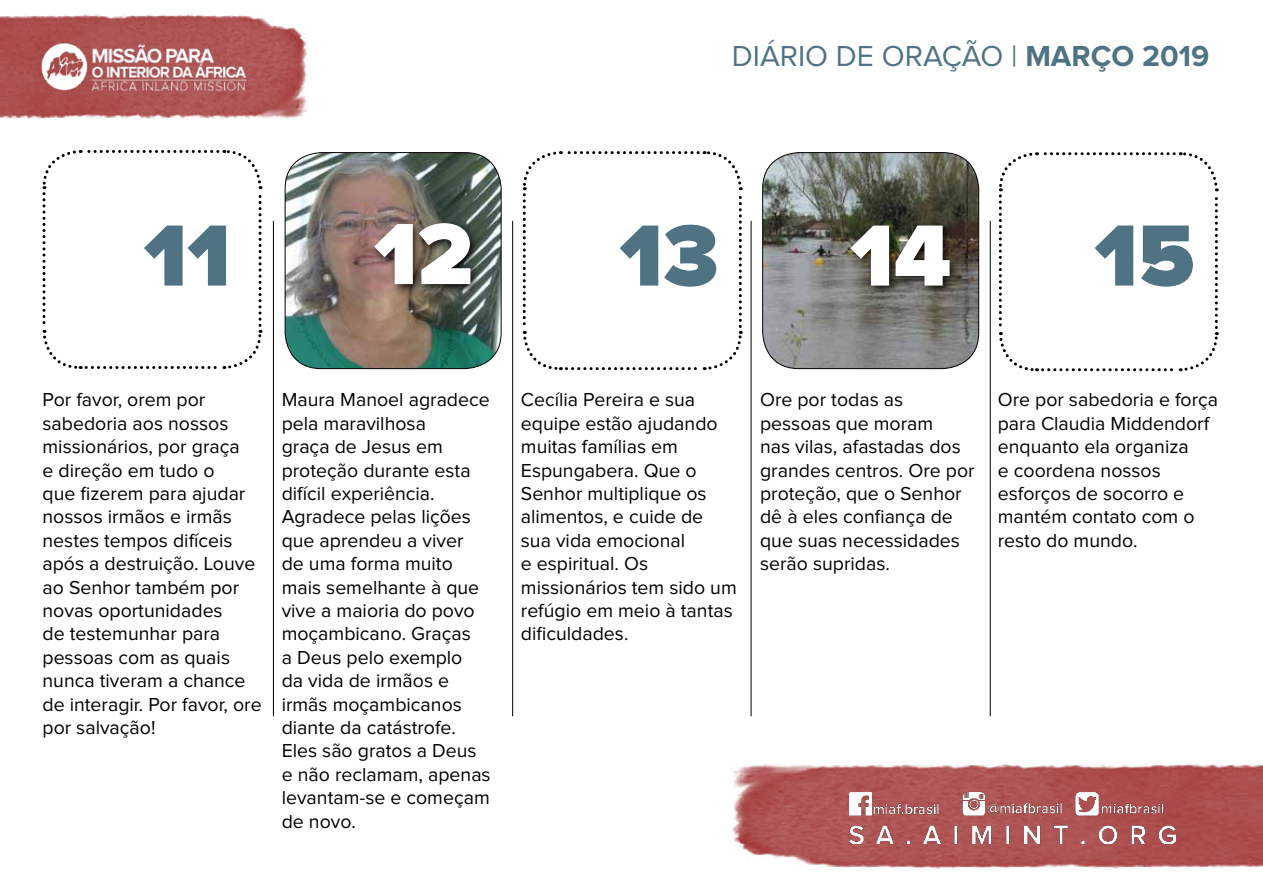
<style>
.page{position:relative;width:1263px;height:893px;background:#fff}
.page>*{position:absolute;margin:0;border:0;box-sizing:border-box;transform-origin:0 0}
.t1{font:900 90px "Proxima Nova";color:#507383}
.t2{font:900 90px "Proxima Nova";color:#fff}
.t3{font:30px "Proxima Nova";color:#507383}
.t4{font:19.5px/23.4px "Proxima Nova";color:#000}
.s1{font-weight:700}
</style>
<div class="page">
<img style="left:285px;top:153px;width:216px;height:216px">
<div style="left:285px;top:152px;width:216px;height:217px;border:1px solid #000;border-radius:36px"></div>
<img style="left:763px;top:153px;width:216px;height:216px">
<div style="left:762px;top:152px;width:217px;height:217px;border:1px solid #000;border-radius:36px"></div>
<img style="left:1px;top:15px;width:308px;height:104px">
<img style="left:732px;top:764px;width:530px;height:104px">
<div style="left:370px;top:219px;width:111px;height:76px;background:#000;opacity:.86"></div>
<div style="left:846px;top:221px;width:114px;height:76px;background:#000;opacity:.86"></div>
<hr style="left:273px;top:221px;width:1px;height:495px;background:#000">
<hr style="left:512px;top:221px;width:1px;height:495px;background:#000">
<hr style="left:751px;top:221px;width:1px;height:495px;background:#000">
<hr style="left:990px;top:221px;width:1px;height:495px;background:#000">
<svg style="left:522px;top:151px;width:221px;height:220px"></svg>
<svg style="left:42px;top:150px;width:221px;height:219px"></svg>
<svg style="left:998px;top:152px;width:221px;height:220px"></svg>
<img style="left:849px;top:792px;width:326px;height:51px">
<img style="left:38px;top:37px;width:213px;height:60px">
<h2 class="t3" style="left:732px;top:42px;width:479px">DIÁRIO DE ORAÇÃO | <span class="s1">MARÇO 2019</span></h2>
<h1 class="t1" style="left:144px;top:214px;width:88px">11</h1>
<h1 class="t2" style="left:374px;top:213px;width:100px">12</h1>
<h1 class="t1" style="left:620px;top:214px;width:101px">13</h1>
<h1 class="t2" style="left:850px;top:214px;width:102px">14</h1>
<h1 class="t1" style="left:1095px;top:214px;width:101px">15</h1>
<p class="t4" style="left:43px;top:389px;width:221px">Por favor, orem por sabedoria aos nossos missionários, por graça<br>e direção em tudo o<br>que fizerem para ajudar nossos irmãos e irmãs nestes tempos difíceis após a destruição. Louve ao Senhor também por novas oportunidades<br>de testemunhar para pessoas com as quais nunca tiveram a chance de interagir. Por favor, ore por salvação!</p>
<p class="t4" style="left:282px;top:389px;width:210px">Maura Manoel agradece pela maravilhosa<br>graça de Jesus em proteção durante esta difícil experiência.<br>Agradece pelas lições que aprendeu a viver<br>de uma forma muito mais semelhante à que vive a maioria do povo moçambicano. Graças<br>a Deus pelo exemplo<br>da vida de irmãos e irmãs moçambicanos diante da catástrofe.<br>Eles são gratos a Deus e não reclamam, apenas levantam-se e começam de novo.</p>
<p class="t4" style="left:521px;top:389px;width:217px">Cecília Pereira e sua equipe estão ajudando muitas famílias em<br>Espungabera. Que o<br>Senhor multiplique os alimentos, e cuide de sua vida emocional<br>e espiritual. Os missionários tem sido um refúgio em meio à tantas dificuldades.</p>
<p class="t4" style="left:760px;top:389px;width:216px">Ore por todas as pessoas que moram<br>nas vilas, afastadas dos grandes centros. Ore por proteção, que o Senhor dê à eles confiança de que suas necessidades serão supridas.</p>
<p class="t4" style="left:998px;top:389px;width:222px">Ore por sabedoria e força para Claudia Middendorf enquanto ela organiza<br>e coordena nossos esforços de socorro e mantém contato com o resto do mundo.</p>
</div>
